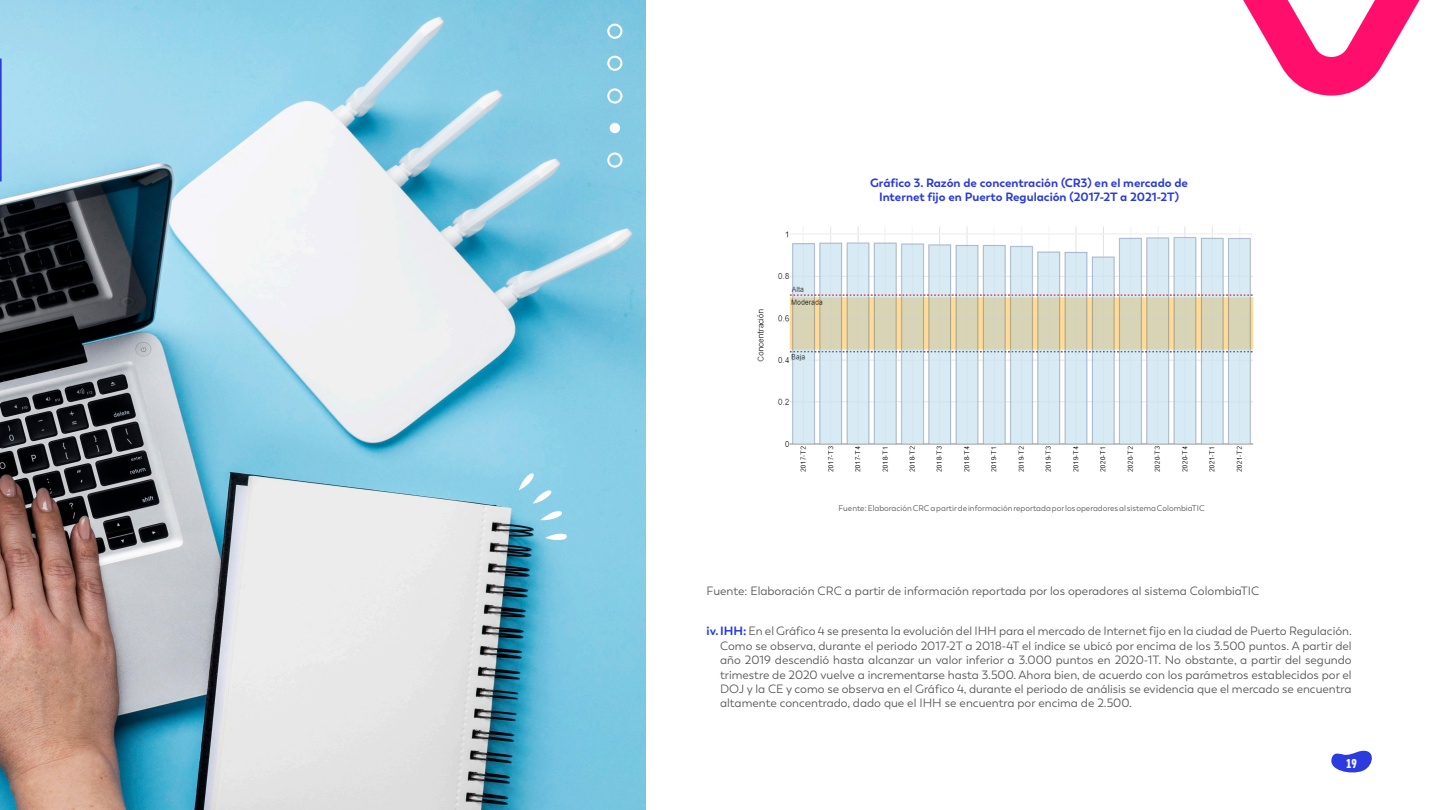
<style>
.page{position:relative;width:1440px;height:810px;background:#fff}
.page>*{position:absolute;margin:0;border:0;box-sizing:border-box;transform-origin:0 0}
.t1{font:12.75px "Core Paint B3 W01";color:#fff}
.t2{font:12px/14.4px "Boston";color:#57585a;text-align:justify}
.t3{font:700 12px/14.4px "Boston";color:#2b3be0;text-align:center}
.t4{font:8.25px "Boston";color:#57585a}
.s1{font-weight:700;color:#2b3be0}
</style>
<div class="page">
<svg style="left:1331px;top:750px;width:41px;height:23px"></svg>
<img style="left:1px;top:0;width:645px;height:810px">
<svg style="left:0;top:59px;width:2px;height:122px"></svg>
<svg style="left:540px;top:511px;width:22px;height:9px"></svg>
<svg style="left:519px;top:473px;width:33px;height:31px"></svg>
<svg style="left:545px;top:533px;width:22px;height:7px"></svg>
<svg style="left:607px;top:24px;width:15px;height:15px"></svg>
<div style="left:610px;top:123px;width:10px;height:10px;background:#fff;border-radius:50%"></div>
<svg style="left:607px;top:56px;width:16px;height:15px"></svg>
<svg style="left:607px;top:88px;width:16px;height:16px"></svg>
<svg style="left:607px;top:152px;width:16px;height:16px"></svg>
<img style="left:757px;top:226px;width:497px;height:246px">
<svg style="left:1243px;top:0;width:177px;height:96px"></svg>
<p class="t3" style="left:870px;top:175px;width:319px">Gráfico 3. Razón de concentración (CR3) en el mercado de<br>Internet fijo en Puerto Regulación (2017-2T a 2021-2T)</p>
<p class="t4" style="left:839px;top:503px;width:368px">Fuente: Elaboración CRC a partir de información reportada por los operadores al sistema ColombiaTIC</p>
<p class="t2" style="left:707px;top:583px;width:554px">Fuente: Elaboración CRC a partir de información reportada por los operadores al sistema ColombiaTIC</p>
<p class="t2" style="left:720px;top:624px;width:633px;text-indent:-14px"><span class="s1">iv.IHH:</span> En el Gráfico 4 se presenta la evolución del IHH para el mercado de Internet fijo en la ciudad de Puerto Regulación.<br>Como se observa, durante el periodo 2017-2T a 2018-4T el índice se ubicó por encima de los 3.500 puntos. A partir del año 2019 descendió hasta alcanzar un valor inferior a 3.000 puntos en 2020-1T. No obstante, a partir del segundo trimestre de 2020 vuelve a incrementarse hasta 3.500. Ahora bien, de acuerdo con los parámetros establecidos por el DOJ y la CE y como se observa en el Gráfico 4, durante el periodo de análisis se evidencia que el mercado se encuentra altamente concentrado, dado que el IHH se encuentra por encima de 2.500.</p>
<p class="t1" style="left:1346px;top:756px;width:12px">19</p>
</div>
